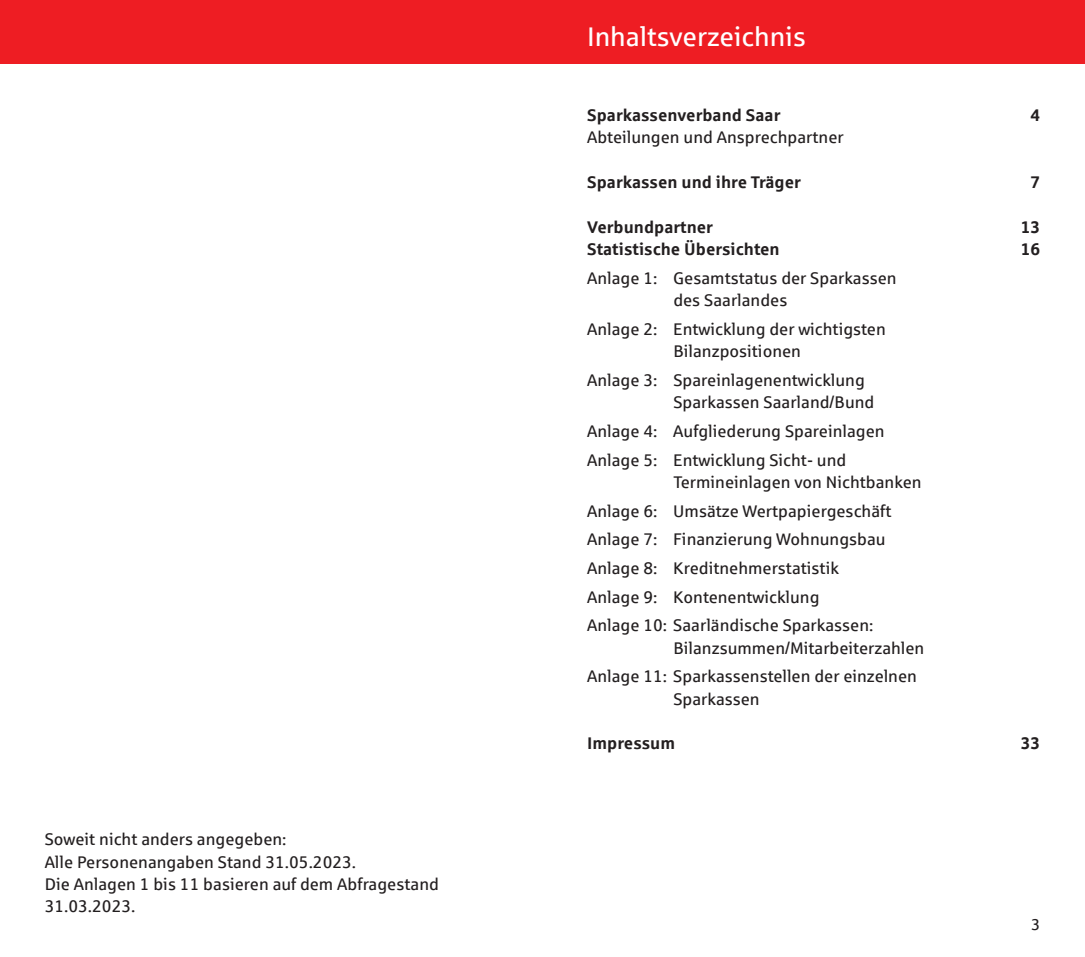
<style>
.page{position:relative;width:1085px;height:957px;background:#fff}
.page>*{position:absolute;margin:0;border:0;box-sizing:border-box;transform-origin:0 0}
.ueber_klein{font:27px "Sparkasse Rgr";color:#fff}
.bu{font:16.88px/22.3px "Sparkasse Rgr";color:#231f20}
.bu-2{font:700 16.88px "Sparkasse Rg";color:#231f20}
.ueber_klein-2{font:15.75px "Sparkasse Rgr";color:#231f20}
</style>
<div class="page">
<div style="left:0;top:0;width:1084px;height:64px;background:#ee1d23"></div>
<p class="bu" style="left:45px;top:828px;width:243px">Soweit nicht anders angegeben:</p>
<p class="bu" style="left:45px;top:850px;width:313px">Alle Personenangaben Stand 31.05.2023.</p>
<p class="bu" style="left:45px;top:872px;width:396px">Die Anlagen 1 bis 11 basieren auf dem Abfragestand<br>31.03.2023.</p>
<p class="ueber_klein" style="left:587px;top:20px;width:220px">Inhaltsverzeichnis</p>
<p class="bu-2" style="left:587px;top:104px;width:195px">Sparkassenverband Saar</p>
<p class="bu-2" style="left:1030px;top:104px;width:11px">4</p>
<p class="bu" style="left:587px;top:126px;width:258px">Abteilungen und Ansprechpartner</p>
<p class="bu-2" style="left:587px;top:171px;width:215px">Sparkassen und ihre Träger</p>
<p class="bu-2" style="left:1030px;top:171px;width:11px">7</p>
<p class="bu-2" style="left:587px;top:216px;width:127px">Verbundpartner</p>
<p class="bu-2" style="left:1020px;top:216px;width:21px">13</p>
<p class="bu-2" style="left:587px;top:238px;width:194px">Statistische Übersichten</p>
<p class="bu-2" style="left:1020px;top:238px;width:21px">16</p>
<p class="bu" style="left:673px;top:266px;width:225px;text-indent:-86px">Anlage 1: Gesamtstatus der Sparkassen des Saarlandes</p>
<p class="bu" style="left:587px;top:317px;width:300px;text-align:center">Anlage 2: Entwicklung der wichtigsten<br>Bilanzpositionen</p>
<p class="bu" style="left:673px;top:368px;width:202px;text-indent:-86px">Anlage 3: Spareinlagenentwicklung<br>Sparkassen Saarland/Bund</p>
<p class="bu" style="left:587px;top:419px;width:299px">Anlage 4: Aufgliederung Spareinlagen</p>
<p class="bu" style="left:673px;top:448px;width:250px;text-indent:-86px">Anlage 5: Entwicklung Sicht- und<br>Termineinlagen von Nichtbanken</p>
<p class="bu" style="left:587px;top:499px;width:306px">Anlage 6: Umsätze Wertpapiergeschäft</p>
<p class="bu" style="left:587px;top:528px;width:300px">Anlage 7: Finanzierung Wohnungsbau</p>
<p class="bu" style="left:587px;top:556px;width:253px">Anlage 8: Kreditnehmerstatistik</p>
<p class="bu" style="left:587px;top:585px;width:234px">Anlage 9: Kontenentwicklung</p>
<p class="bu" style="left:673px;top:614px;width:252px;text-indent:-86px">Anlage 10: Saarländische Sparkassen:<br>Bilanzsummen/Mitarbeiterzahlen</p>
<p class="bu" style="left:673px;top:665px;width:245px;text-indent:-86px">Anlage 11: Sparkassenstellen der einzelnen<br>Sparkassen</p>
<p class="bu-2" style="left:587px;top:733px;width:89px">Impressum</p>
<p class="bu-2" style="left:1020px;top:733px;width:21px">33</p>
<p class="ueber_klein-2" style="left:1031px;top:915px;width:11px">3</p>
</div>
